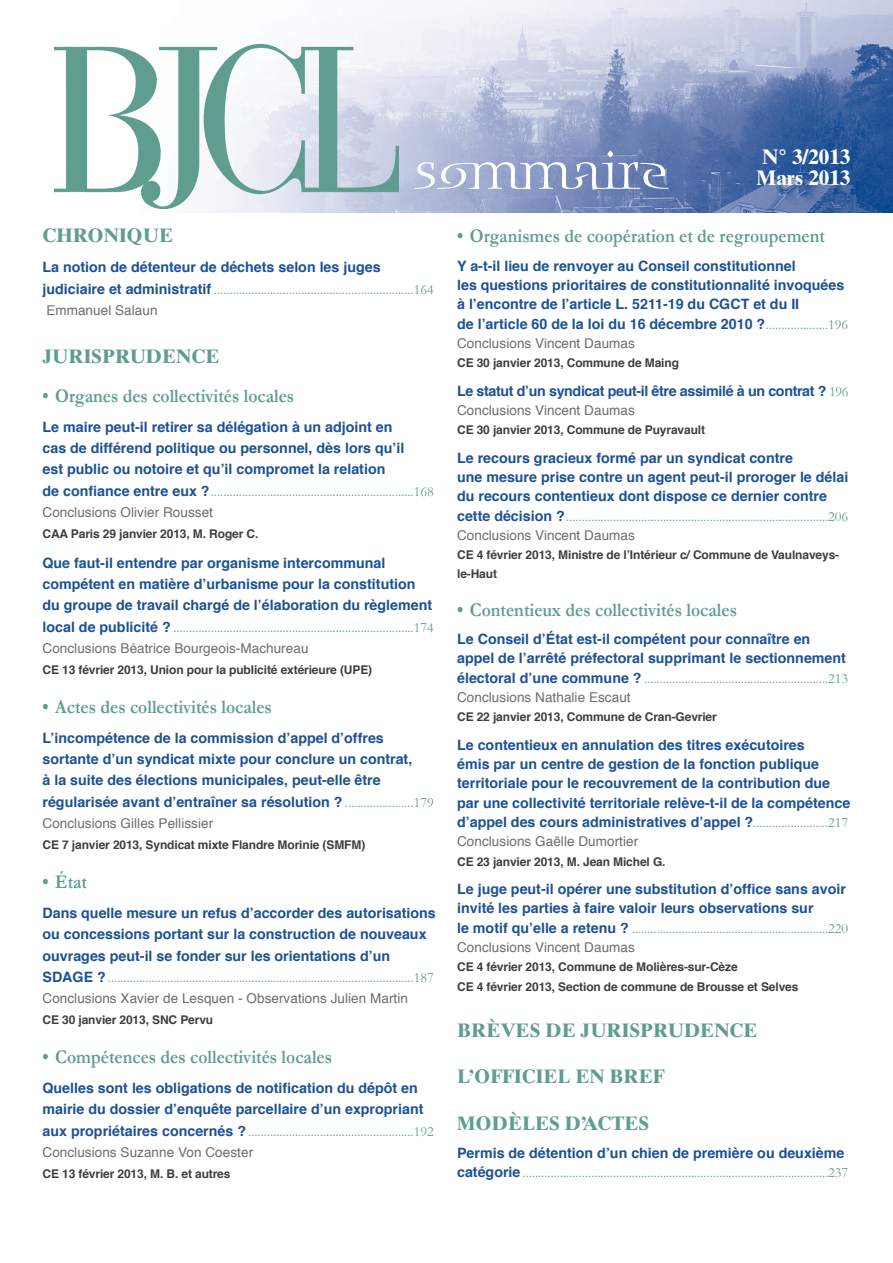
<style>
.page{position:relative;width:893px;height:1263px;background:#fff}
.page>*{position:absolute;margin:0;border:0;box-sizing:border-box;transform-origin:0 0}
.t1{font:55.2px "Blue Island Std";color:#fff}
.t2{font:700 21px/21.5px "Times Ten LT Std";color:#fff}
.t3{font:700 19.5px "Garamond";color:#5f9d91;scale:.9 1}
.t4{font:700 19.5px "Times Ten LT Std";color:#5f9d91}
.t5{font:700 14.25px/19.4px "Helvetica";color:#1d5193}
.t6{font:14.25px "Garamond";color:#5f9d91}
.t7{font:700 14.25px "Helvetica";letter-spacing:-.025em;color:#1d5193}
.t8{font:13.5px "Helvetica";letter-spacing:.005em;color:#6c6d70}
.t9{font:700 12px/19.4px "Helvetica";letter-spacing:-.01em;color:#3e3e3f}
.s1{font-family:"Helvetica";font-weight:700;color:#1d5193}
.s2{font-family:"Garamond";font-weight:400;color:#5f9d91}
</style>
<div class="page">
<img style="left:156px;top:0;width:737px;height:213px">
<img style="left:55px;top:45px;width:344px;height:163px">
<h1 class="t1" style="left:415px;top:138px;width:255px">sommaire</h1>
<h2 class="t2" style="left:756px;top:146px;width:95px">N° 3/2013<br>MARS 2013</h2>
<h3 class="t4" style="left:43px;top:224px;width:132px">CHRONIQUE</h3>
<p class="t5" style="left:43px;top:258px;width:340px">La notion de détenteur de déchets selon les juges</p>
<p class="t6" style="left:43px;top:281px;width:393px"><span class="s1">judiciaire et administratif</span> ................................................................164</p>
<p class="t8" style="left:46px;top:300px;width:113px">Emmanuel Salaun</p>
<h3 class="t4" style="left:43px;top:344px;width:179px">JURISPRUDENCE</h3>
<h3 class="t3" style="left:43px;top:384px;width:281px">• Organes des collectivités locales</h3>
<p class="t5" style="left:43px;top:417px;width:363px;line-height:21.1px">Le maire peut-il retirer sa délégation à un adjoint en cas de différend politique ou personnel, dès lors qu’il est public ou notoire et qu’il compromet la relation</p>
<p class="t6" style="left:43px;top:483px;width:393px"><span class="s1">de confiance entre eux ?</span>.................................................................168</p>
<p class="t8" style="left:43px;top:502px;width:172px">Conclusions Olivier Rousset</p>
<p class="t9" style="left:43px;top:524px;width:217px">CAA Paris 29 janvier 2013, M. Roger C.</p>
<p class="t5" style="left:43px;top:553px;width:391px;line-height:21.1px">Que faut-il entendre par organisme intercommunal compétent en matière d’urbanisme pour la constitution du groupe de travail chargé de l’élaboration du règlement</p>
<p class="t6" style="left:43px;top:618px;width:393px"><span class="s1">local de publicité ?</span> .............................................................................174</p>
<p class="t8" style="left:43px;top:637px;width:267px">Conclusions Béatrice Bourgeois-Machureau</p>
<p class="t9" style="left:43px;top:660px;width:331px">CE 13 février 2013, Union pour la publicité extérieure (UPE)</p>
<h3 class="t3" style="left:43px;top:695px;width:256px">• Actes des collectivités locales</h3>
<p class="t5" style="left:43px;top:728px;width:393px;line-height:21.1px">L’incompétence de la commission d’appel d’offres sortante d’un syndicat mixte pour conclure un contrat,<br>à la suite des élections municipales, peut-elle être régularisée avant d’entraîner sa résolution ? <span class="s2">......................179</span></p>
<p class="t8" style="left:43px;top:813px;width:172px">Conclusions Gilles Pellissier</p>
<p class="t9" style="left:43px;top:835px;width:324px">CE 7 janvier 2013, Syndicat mixte Flandre Morinie (SMFM)</p>
<h3 class="t3" style="left:43px;top:870px;width:51px">• État</h3>
<p class="t5" style="left:43px;top:903px;width:395px;line-height:21.1px">Dans quelle mesure un refus d’accorder des autorisations ou concessions portant sur la construction de nouveaux ouvrages peut-il se fonder sur les orientations d’un</p>
<p class="t6" style="left:43px;top:969px;width:393px"><span class="s1">SDAGE ?</span>..................................................................................................187</p>
<p class="t8" style="left:43px;top:988px;width:367px">Conclusions Xavier de Lesquen - Observations Julien Martin</p>
<p class="t9" style="left:43px;top:1010px;width:172px">CE 30 janvier 2013, SNC Pervu</p>
<h3 class="t3" style="left:43px;top:1045px;width:323px">• Compétences des collectivités locales</h3>
<p class="t5" style="left:43px;top:1078px;width:382px;line-height:21.1px">Quelles sont les obligations de notification du dépôt en mairie du dossier d’enquête parcellaire d’un expropriant</p>
<p class="t6" style="left:43px;top:1122px;width:393px"><span class="s1">aux propriétaires concernés ?</span> .....................................................192</p>
<p class="t8" style="left:43px;top:1141px;width:212px">Conclusions Suzanne Von Coester</p>
<p class="t9" style="left:43px;top:1164px;width:190px">CE 13 février 2013, M. B. et autres</p>
<h3 class="t3" style="left:457px;top:224px;width:410px">• Organismes de coopération et de regroupement</h3>
<p class="t5" style="left:457px;top:256px;width:393px">Y a-t-il lieu de renvoyer au Conseil constitutionnel<br>les questions prioritaires de constitutionnalité invoquées à l’encontre de l’article L. 5211-19 du CGCT et du II<br>de l’article 60 de la loi du 16 décembre 2010 ?<span class="s2">....................196</span></p>
<p class="t8" style="left:457px;top:333px;width:179px">Conclusions Vincent Daumas</p>
<p class="t9" style="left:457px;top:353px;width:223px">CE 30 janvier 2013, Commune de Maing</p>
<p class="t7" style="left:457px;top:379px;width:393px">Le statut d’un syndicat peut-il être assimilé à un contrat ? <span class="s2">196</span></p>
<p class="t8" style="left:457px;top:400px;width:179px">Conclusions Vincent Daumas</p>
<p class="t9" style="left:457px;top:420px;width:249px">CE 30 janvier 2013, Commune de Puyravault</p>
<p class="t5" style="left:457px;top:448px;width:393px">Le recours gracieux formé par un syndicat contre<br>une mesure prise contre un agent peut-il proroger le délai du recours contentieux dont dispose ce dernier contre</p>
<p class="t6" style="left:457px;top:507px;width:393px"><span class="s1">cette décision ?</span>....................................................................................206</p>
<p class="t8" style="left:457px;top:525px;width:179px">Conclusions Vincent Daumas</p>
<p class="t9" style="left:457px;top:545px;width:384px">CE 4 février 2013, Ministre de l’Intérieur c/ Commune de Vaulnaveys&shy;le-Haut</p>
<h3 class="t3" style="left:457px;top:598px;width:312px">• Contentieux des collectivités locales</h3>
<p class="t5" style="left:457px;top:630px;width:390px">Le Conseil d’État est-il compétent pour connaître en appel de l’arrêté préfectoral supprimant le sectionnement</p>
<p class="t6" style="left:457px;top:670px;width:393px"><span class="s1">électoral d’une commune ?</span> ...........................................................213</p>
<p class="t8" style="left:457px;top:687px;width:175px">Conclusions Nathalie Escaut</p>
<p class="t9" style="left:457px;top:708px;width:261px">CE 22 janvier 2013, Commune de Cran-Gevrier</p>
<p class="t5" style="left:457px;top:735px;width:395px">Le contentieux en annulation des titres exécutoires<br>émis par un centre de gestion de la fonction publique territoriale pour le recouvrement de la contribution due par une collectivité territoriale relève-t-il de la compétence d’appel des cours administratives d’appel ?<span class="s2">........................217</span></p>
<p class="t8" style="left:457px;top:831px;width:183px">Conclusions Gaëlle Dumortier</p>
<p class="t9" style="left:457px;top:852px;width:210px">CE 23 janvier 2013, M. Jean Michel G.</p>
<p class="t5" style="left:457px;top:879px;width:390px">Le juge peut-il opérer une substitution d’office sans avoir invité les parties à faire valoir leurs observations sur</p>
<p class="t6" style="left:457px;top:920px;width:393px"><span class="s1">le motif qu’elle a retenu ?</span> ...............................................................220</p>
<p class="t8" style="left:457px;top:937px;width:179px">Conclusions Vincent Daumas</p>
<p class="t9" style="left:457px;top:958px;width:343px">CE 4 février 2013, Commune de Molières-sur-Cèze<br>CE 4 février 2013, Section de commune de Brousse et Selves</p>
<h3 class="t4" style="left:457px;top:1018px;width:302px">BRÈVES DE JURISPRUDENCE</h3>
<h3 class="t4" style="left:457px;top:1065px;width:209px">L’OFFICIEL EN BREF</h3>
<h3 class="t4" style="left:457px;top:1111px;width:194px">MODÈLES D’ACTES</h3>
<p class="t5" style="left:457px;top:1143px;width:389px">Permis de détention d’un chien de première ou deuxième</p>
<p class="t6" style="left:457px;top:1164px;width:393px"><span class="s1">catégorie</span> ..................................................................................................237</p>
</div>
